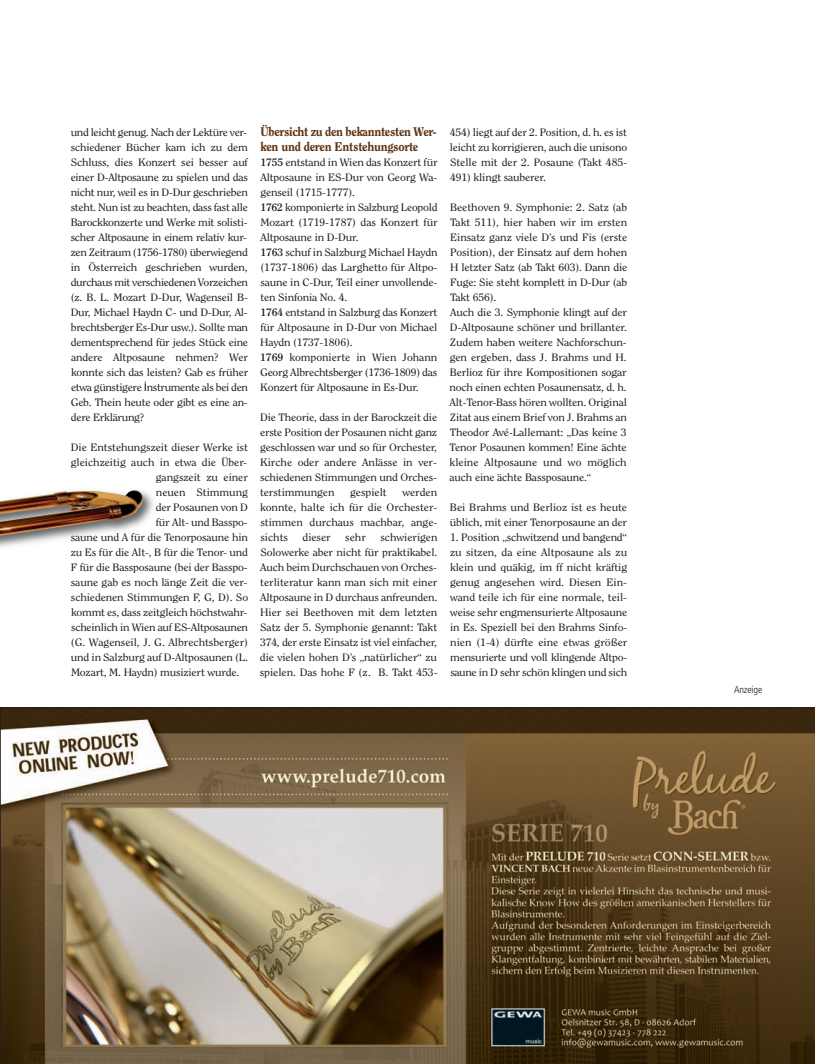
<style>
.page{position:relative;width:815px;height:1064px;background:#fff}
.page>*{position:absolute;margin:0;border:0;box-sizing:border-box;transform-origin:0 0}
.t1{font:800 12.5px/15px "Clearface Std";letter-spacing:-.025em;color:#5f3616}
.t2{font:10.62px/15px "Clearface Std";letter-spacing:-.015em;color:#231f20;text-align:justify;scale:1.1 1}
.t3{font:300 condensed 10px "Frutiger LT Std";letter-spacing:-.015em;color:#231f20}
.s1{font-family:"Lucida Grande"}
.s2{font-weight:700}
</style>
<div class="page">
<img style="left:0;top:491px;width:154px;height:57px">
<img style="left:0;top:490px;width:143px;height:47px">
<svg style="left:0;top:707px;width:815px;height:357px;background:#7a684c"></svg>
<p class="t2" style="left:71px;top:125px;width:163px">und leicht genug. Nach der Lektüre ver&shy;schiedener Bücher kam ich zu dem Schluss, dies Konzert sei besser auf einer D-Altposaune zu spielen und das nicht nur, weil es in D-Dur geschrieben steht. Nun ist zu beachten, dass fast alle Barockkonzerte und Werke mit solisti&shy;scher Altposaune in einem relativ kur&shy;zen Zeitraum (1756-1780) überwiegend in Österreich geschrieben wurden, durchaus mit verschiedenen Vorzeichen (z. B. L. Mozart D-Dur, Wagenseil B-Dur, Michael Haydn C- und D-Dur, Al&shy;brechtsberger Es-Dur usw.). Sollte man dementsprechend für jedes Stück eine andere Altposaune nehmen? Wer konnte sich das leisten? Gab es früher etwa günstigere <span class="s1">İ</span>nstrumente als bei den Geb. Thein heute oder gibt es eine an&shy;dere Erklärung?</p>
<p class="t2" style="left:71px;top:440px;width:162px">Die Entstehungszeit dieser Werke ist</p>
<p class="t2" style="left:71px;top:455px;width:162px">gleichzeitig auch in etwa die Über-</p>
<p class="t2" style="left:156px;top:470px;width:85px">gangszeit zu einer</p>
<p class="t2" style="left:156px;top:485px;width:85px">neuen Stimmung</p>
<p class="t2" style="left:156px;top:500px;width:85px">der Posaunen von D</p>
<p class="t2" style="left:156px;top:515px;width:85px">für Alt- und Basspo-</p>
<p class="t2" style="left:71px;top:530px;width:163px">saune und A für die Tenorposaune hin</p>
<p class="t2" style="left:71px;top:545px;width:163px">zu Es für die Alt-, B für die Tenor- und</p>
<p class="t2" style="left:71px;top:560px;width:162px">F für die Bassposaune (bei der Basspo-</p>
<p class="t2" style="left:71px;top:575px;width:162px">saune gab es noch länge Zeit die ver-</p>
<p class="t2" style="left:71px;top:590px;width:163px">schiedenen Stimmungen F, G, D). So</p>
<p class="t2" style="left:71px;top:605px;width:162px">kommt es, dass zeitgleich höchstwahr-</p>
<p class="t2" style="left:71px;top:620px;width:162px">scheinlich in Wien auf ES-Altposaunen</p>
<p class="t2" style="left:71px;top:635px;width:163px">(G. Wagenseil, J. G. Albrechtsberger)</p>
<p class="t2" style="left:71px;top:650px;width:163px">und in Salzburg auf D-Altposaunen (L.</p>
<p class="t2" style="left:71px;top:665px;width:155px">Mozart, M. Haydn) musiziert wurde.</p>
<p class="t1" style="left:260px;top:125px;width:178px">Übersicht zu den bekanntesten Wer&shy;ken und deren Entstehungsorte</p>
<p class="t2" style="left:260px;top:155px;width:163px;text-align:left"><span class="s2">1755</span> entstand in Wien das Konzert für<br>Altposaune in ES-Dur von Georg Wa&shy;genseil (1715-1777).<br><span class="s2">1762</span> komponierte in Salzburg Leopold<br>Mozart (1719-1787) das Konzert für<br>Altposaune in D-Dur.<br><span class="s2">1763</span> schuf in Salzburg Michael Haydn (1737-1806) das Larghetto für Altpo&shy;saune in C-Dur, Teil einer unvollende&shy;ten Sinfonia No. 4.<br><span class="s2">1764</span> entstand in Salzburg das Konzert für Altposaune in D-Dur von Michael<br>Haydn (1737-1806).<br><span class="s2">1769</span> komponierte in Wien Johann<br>Georg Albrechtsberger (1736-1809) das<br>Konzert für Altposaune in Es-Dur.</p>
<p class="t2" style="left:260px;top:410px;width:163px">Die Theorie, dass in der Barockzeit die erste Position der Posaunen nicht ganz geschlossen war und so für Orchester, Kirche oder andere Anlässe in ver&shy;schiedenen Stimmungen und Orches&shy;terstimmungen</p>
<p class="t2" style="left:260px;top:485px;width:163px;text-indent:142px">werden konnte, halte ich für die Orchester&shy;stimmen durchaus machbar, ange&shy;sichts</p>
<p class="t2" style="left:350px;top:485px;width:35px">gespielt</p>
<p class="t2" style="left:260px;top:530px;width:163px;text-indent:121px">schwierigen Solowerke aber nicht für praktikabel.<br>Auch beim Durchschauen von Orches&shy;terliteratur kann man sich mit einer Altposaune in D durchaus anfreunden.<br>Hier sei Beethoven mit dem letzten Satz der 5. Symphonie genannt: Takt 374, der erste Einsatz ist viel einfacher, die vielen hohen D’s „natürlicher“ zu spielen. Das hohe F (z. B. Takt 453-</p>
<p class="t2" style="left:303px;top:530px;width:27px">dieser</p>
<p class="t2" style="left:345px;top:530px;width:20px">sehr</p>
<p class="t2" style="left:450px;top:125px;width:163px">454) liegt auf der 2. Position, d. h. es ist leicht zu korrigieren, auch die unisono Stelle mit der 2. Posaune (Takt 485- 491) klingt sauberer.</p>
<p class="t2" style="left:450px;top:200px;width:163px;text-align:left">Beethoven 9. Symphonie: 2. Satz (ab Takt 511), hier haben wir im ersten Einsatz ganz viele D’s und Fis (erste Position), der Einsatz auf dem hohen H letzter Satz (ab Takt 603). Dann die Fuge: Sie steht komplett in D-Dur (ab Takt 656).<br>Auch die 3. Symphonie klingt auf der D-Altposaune schöner und brillanter.<br>Zudem haben weitere Nachforschun&shy;gen ergeben, dass J. Brahms und H.<br>Berlioz für ihre Kompositionen sogar noch einen echten Posaunensatz, d. h.<br>Alt-Tenor-Bass hören wollten. Original Zitat aus einem Brief von J. Brahms an Theodor Avé-Lallemant: „Das keine 3<br>Tenor Posaunen kommen! Eine ächte kleine Altposaune und wo möglich auch eine ächte Bassposaune.“</p>
<p class="t2" style="left:450px;top:500px;width:163px">Bei Brahms und Berlioz ist es heute üblich, mit einer Tenorposaune an der</p>
<p class="t2" style="left:450px;top:530px;width:163px">1. Position „schwitzend und bangend“ zu sitzen, da eine Altposaune als zu klein und quäkig, im ff nicht kräftig genug angesehen wird. Diesen Ein&shy;wand teile ich für eine normale, teil&shy;weise sehr engmensurierte Altposaune in Es. Speziell bei den Brahms Sinfo&shy;nien (1-4) dürfte eine etwas größer mensurierte und voll klingende Altpo&shy;saune in D sehr schön klingen und sich</p>
<p class="t3" style="left:734px;top:685px;width:30px">Anzeige</p>
</div>
